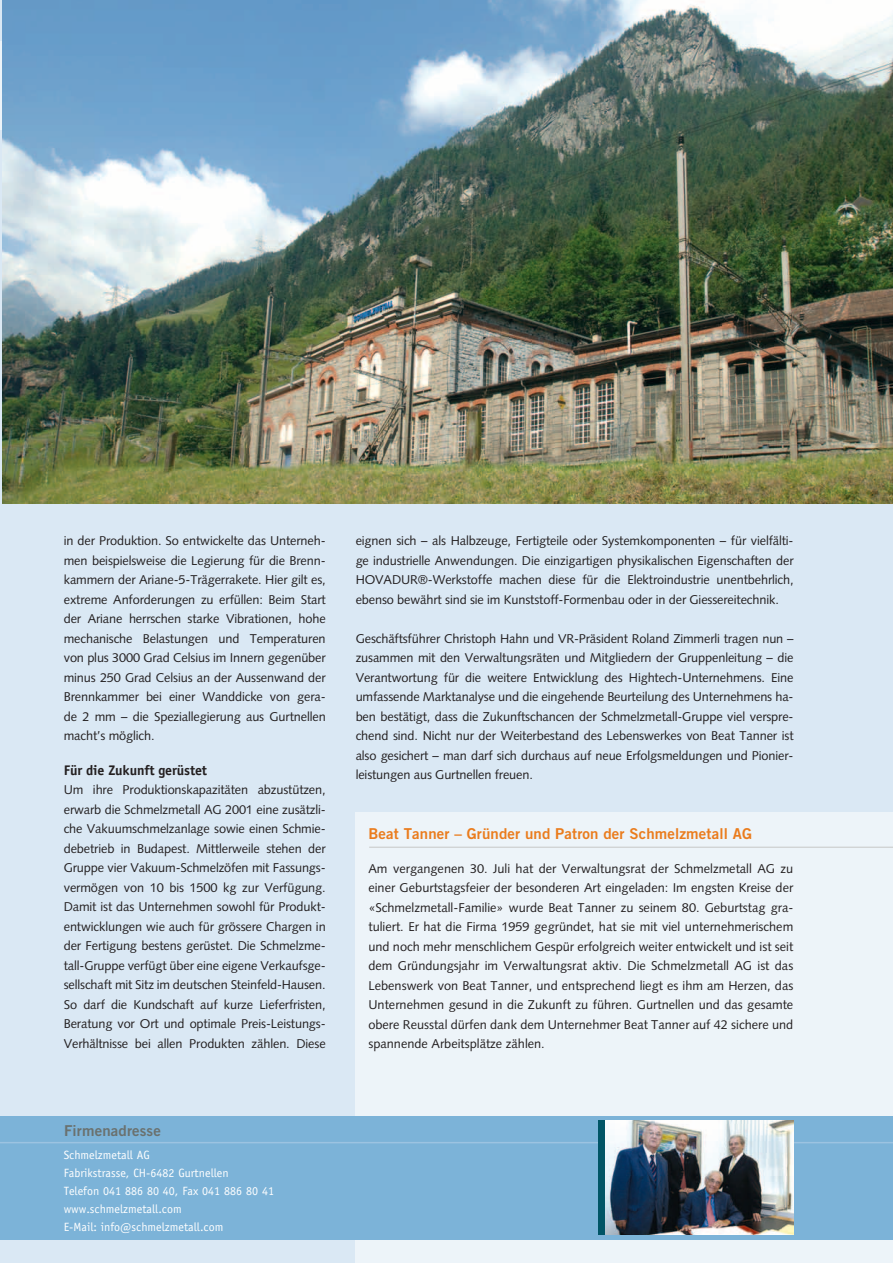
<style>
.page{position:relative;width:893px;height:1263px;background:#dae8f4}
.page>*{position:absolute;margin:0;border:0;box-sizing:border-box;transform-origin:0 0}
.Lead{font:15px "Trade Gothic Bold Two";letter-spacing:.01em;color:#ea7c1d}
.t1{font:15px "Trade Gothic Bold Two";letter-spacing:.01em;color:#6a716f}
.Grundtext{font:700 13.95px "Officina Sans";letter-spacing:-.01em;color:#231f20}
.Grundtext-2{font:12.75px/19.5px "Syntax";letter-spacing:-.01em;color:#231f20;text-align:justify}
.Grundtext_2sp{font:12.75px/19.5px "Syntax";letter-spacing:-.005em;color:#231f20;text-align:justify}
.t2{font:12px "Officina Sans";color:#fff}
</style>
<div class="page">
<div style="left:356px;top:813px;width:537px;height:450px;background:#edf4f9"></div>
<hr style="left:0;top:42px;width:3px;height:88px;background:#edf4f9">
<div style="left:0;top:1116px;width:893px;height:123px;background:#7cb3d8"></div>
<hr style="left:0;top:1142px;width:893px;height:1px;background:#9cc3e1">
<img style="left:2px;top:0;width:891px;height:503px">
<hr style="left:369px;top:847px;width:524px;height:1px;background:#c6c7c6">
<img style="left:605px;top:1120px;width:188px;height:115px">
<div style="left:599px;top:1120px;width:6px;height:115px;background:#015566"></div>
<p class="Grundtext-2" style="left:64px;top:531px;width:263px">in der Produktion. So entwickelte das Unterneh&shy;men beispielsweise die Legierung für die Brenn&shy;kammern der Ariane-5-Trägerrakete. Hier gilt es, extreme Anforderungen zu erfüllen: Beim Start der Ariane herrschen starke Vibrationen, hohe mechanische Belastungen und Temperaturen von plus 3000 Grad Celsius im Innern gegenüber minus 250 Grad Celsius an der Aussenwand der Brennkammer bei einer Wanddicke von gera&shy;de 2 mm – die Speziallegierung aus Gurtnellen macht’s möglich.</p>
<p class="Grundtext" style="left:64px;top:761px;width:145px">Für die Zukunft gerüstet</p>
<p class="Grundtext-2" style="left:64px;top:780px;width:263px;text-align:left">Um ihre Produktionskapazitäten abzustützen, erwarb die Schmelzmetall AG 2001 eine zusätzli&shy;che Vakuumschmelzanlage sowie einen Schmie&shy;debetrieb in Budapest. Mittlerweile stehen der Gruppe vier Vakuum-Schmelzöfen mit Fassungs&shy;vermögen von 10 bis 1500 kg zur Verfügung.<br>Damit ist das Unternehmen sowohl für Produkt&shy;entwicklungen wie auch für grössere Chargen in der Fertigung bestens gerüstet. Die Schmelzme&shy;tall-Gruppe verfügt über eine eigene Verkaufsge&shy;sellschaft mit Sitz im deutschen Steinfeld-Hausen.<br>So darf die Kundschaft auf kurze Lieferfristen, Beratung vor Ort und optimale Preis-Leistungs-Verhältnisse bei allen Produkten zählen. Diese</p>
<p class="t1" style="left:64px;top:1121px;width:98px">Firmenadresse</p>
<p class="t2" style="left:64px;top:1148px;width:88px">Schmelzmetall AG</p>
<p class="t2" style="left:64px;top:1166px;width:166px">Fabrikstrasse, CH-6482 Gurtnellen</p>
<p class="t2" style="left:64px;top:1184px;width:212px">Telefon 041 886 80 40, Fax 041 886 80 41</p>
<p class="t2" style="left:64px;top:1202px;width:119px">www.schmelzmetall.com</p>
<p class="t2" style="left:64px;top:1220px;width:161px">E-Mail: info@schmelzmetall.com</p>
<p class="Grundtext-2" style="left:356px;top:531px;width:439px">eignen sich – als Halbzeuge, Fertigteile oder Systemkomponenten – für vielfälti&shy;ge industrielle Anwendungen. Die einzigartigen physikalischen Eigenschaften der HOVADUR®-Werkstoffe machen diese für die Elektroindustrie unentbehrlich, ebenso bewährt sind sie im Kunststoff-Formenbau oder in der Giessereitechnik.</p>
<p class="Grundtext_2sp" style="left:356px;top:628px;width:439px">Geschäftsführer Christoph Hahn und VR-Präsident Roland Zimmerli tragen nun – zusammen mit den Verwaltungsräten und Mitgliedern der Gruppenleitung – die Verantwortung für die weitere Entwicklung des Hightech-Unternehmens. Eine umfassende Marktanalyse und die eingehende Beurteilung des Unternehmens ha&shy;ben bestätigt, dass die Zukunftschancen der Schmelzmetall-Gruppe viel verspre&shy;chend sind. Nicht nur der Weiterbestand des Lebenswerkes von Beat Tanner ist also gesichert – man darf sich durchaus auf neue Erfolgsmeldungen und Pionier&shy;leistungen aus Gurtnellen freuen.</p>
<p class="Lead" style="left:368px;top:824px;width:385px">Beat Tanner – Gründer und Patron der Schmelzmetall AG</p>
<p class="Grundtext_2sp" style="left:368px;top:858px;width:426px">Am vergangenen 30. Juli hat der Verwaltungsrat der Schmelzmetall AG zu einer Geburtstagsfeier der besonderen Art eingeladen: Im engsten Kreise der «Schmelzmetall-Familie» wurde Beat Tanner zu seinem 80. Geburtstag gra&shy;tuliert. Er hat die Firma 1959 gegründet, hat sie mit viel unternehmerischem und noch mehr menschlichem Gespür erfolgreich weiter entwickelt und ist seit dem Gründungsjahr im Verwaltungsrat aktiv. Die Schmelzmetall AG ist das Lebenswerk von Beat Tanner, und entsprechend liegt es ihm am Herzen, das Unternehmen gesund in die Zukunft zu führen. Gurtnellen und das gesamte obere Reusstal dürfen dank dem Unternehmer Beat Tanner auf 42 sichere und spannende Arbeitsplätze zählen.</p>
</div>
